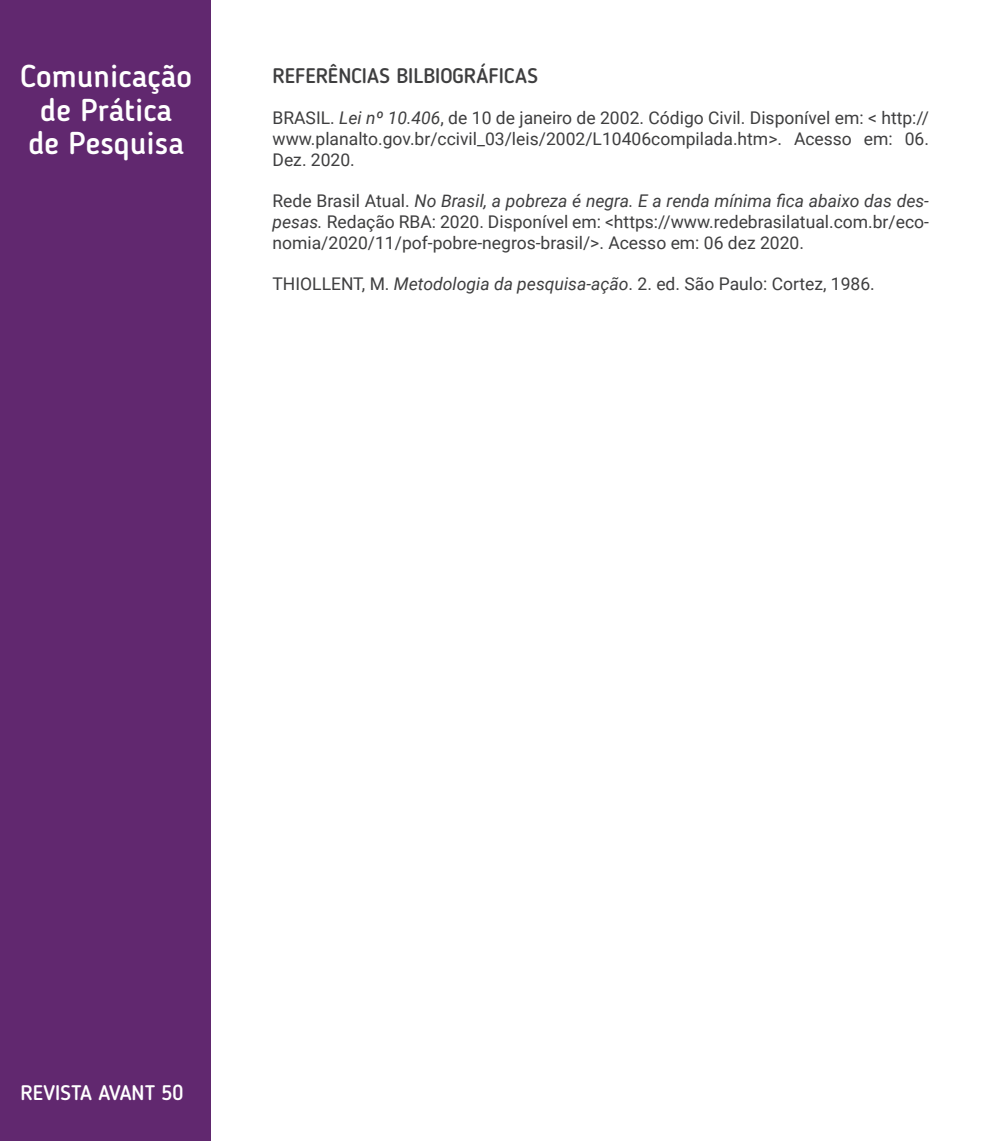
<style>
.page{position:relative;width:993px;height:1141px;background:#fff}
.page>*{position:absolute;margin:0;border:0;box-sizing:border-box;transform-origin:0 0}
.modalidade{font:500 31.5px/33.6px "Blogger Sans";color:#fff;text-align:center}
.texto{font:500 21px "Blogger Sans";color:#3e3e3f}
.t1{font:500 21px "Blogger Sans";color:#fff}
.texto_RB{font:17.5px/20.8px "Roboto";color:#3e3e3f;text-align:justify}
.s1{font-style:italic}
</style>
<div class="page">
<div style="left:0;top:0;width:210px;height:1141px;background:#61286f"></div>
<h1 class="modalidade" style="left:38px;top:58px;width:138px">modalidad</h1>
<p class="modalidade" style="left:20px;top:59px;width:173px">Comunicação de Prática</p>
<p class="modalidade" style="left:28px;top:126px;width:157px">de Pesquisa</p>
<p class="texto" style="left:272px;top:63px;width:267px">REFERÊNCIAS BILBIOGRÁFICAS</p>
<p class="texto_RB" style="left:272px;top:107px;width:657px">BRASIL. <span class="s1">Lei nº 10.406</span>, de 10 de janeiro de 2002. Código Civil. Disponível em: &lt; http:// www.planalto.gov.br/ccivil_03/leis/2002/L10406compilada.htm&gt;. Acesso em: 06.<br>Dez. 2020.</p>
<p class="texto_RB" style="left:272px;top:190px;width:657px">Rede Brasil Atual. <span class="s1">No Brasil, a pobreza é negra. E a renda mínima fica abaixo das des&shy;pesas.</span> Redação RBA: 2020. Disponível em: &lt;https://www.redebrasilatual.com.br/eco&shy;nomia/2020/11/pof-pobre-negros-brasil/&gt;. Acesso em: 06 dez 2020.</p>
<p class="texto_RB" style="left:272px;top:273px;width:603px">THIOLLENT, M. <span class="s1">Metodologia da pesquisa-ação</span>. 2. ed. São Paulo: Cortez, 1986.</p>
<p class="t1" style="left:21px;top:1080px;width:164px">REVISTA AVANT 50</p>
</div>
